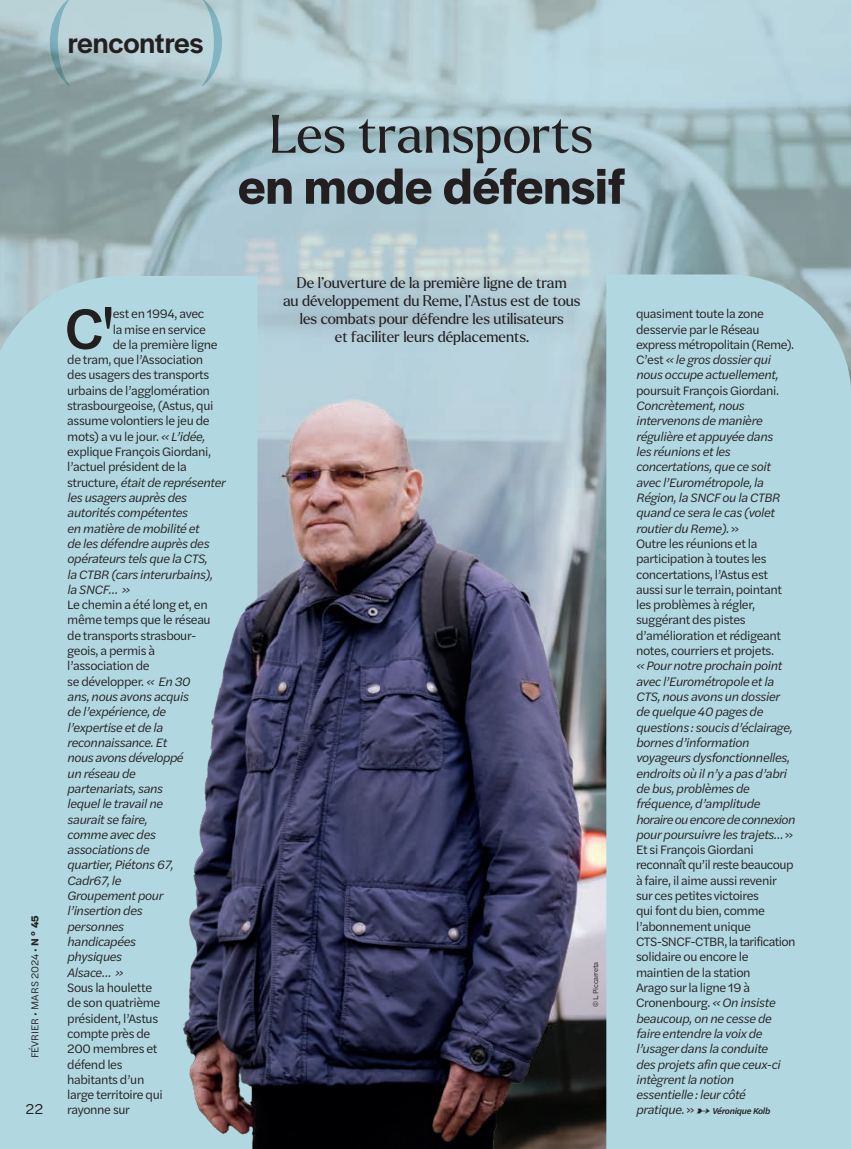
<style>
.page{position:relative;width:851px;height:1149px;background:#fff}
.page>*{position:absolute;margin:0;border:0;box-sizing:border-box;transform-origin:0 0}
.t1{font:94.8px "Larken";color:#b1d8e0}
.t2{font:500 59.1px "Halyard Text";color:#231f20}
.t3{font:600 52.5px "Halyard Display";color:#231f20}
.t4{font:52.5px "Larken";letter-spacing:-.005em;color:#231f20}
.t5{font:500 30.6px "Halyard Display";color:#231f20}
.t6{font:15px/18px "Larken";color:#231f20;text-align:center}
.t7{font:15px "Halyard Text";color:#231f20}
.t8{font:italic 12.75px/15.3px "Halyard Text";letter-spacing:-.03em;color:#231f20}
.t9{font:12.75px/15.3px "Halyard Text";letter-spacing:-.03em;color:#231f20}
.t10{font:10.5px "Halyard Text";color:#231f20}
.t11{font:italic 500 9px "Halyard Text";letter-spacing:-.03em;color:#231f20}
.t12{font:7.5px "Halyard Text";letter-spacing:-.03em;color:#231f20}
.s1{font-weight:700}
.s2{font-style:italic}
.s3{font-style:normal}
.s4{font-weight:400;font-size:12.75px}
.s5{font-weight:400;font-style:normal;font-size:12.75px}
.s6{font-size:10.5px}
</style>
<div class="page">
<img style="left:0;top:0;width:850px;height:1148px">
<svg style="left:0;top:276px;width:257px;height:872px;background:#a2c3cd"></svg>
<div style="left:606px;top:274px;width:244px;height:874px;background:#b1d8e0"></div>
<hr style="left:850px;top:108px;width:1px;height:669px;background:#b0b1b5">
<h1 class="t1" style="left:44px;top:-25px;width:29px">(</h1>
<h1 class="t1" style="left:200px;top:-25px;width:29px">)</h1>
<h3 class="t5" style="left:68px;top:21px;width:137px">rencontres</h3>
<h3 class="t4" style="left:269px;top:99px;width:325px">Les transports</h3>
<h3 class="t3" style="left:238px;top:149px;width:388px">en mode défensif</h3>
<p class="t10" style="left:27px;top:1057px;width:144px;rotate:-90deg">FÉVRIER • MARS 2024 • <span class="s1">N ° 45</span></p>
<p class="t7" style="left:26px;top:1097px;width:19px">22</p>
<h2 class="t2" style="left:65px;top:286px;width:51px">C'</h2>
<p class="t9" style="left:113px;top:305px;width:93px">est en 1994, avec</p>
<p class="t9" style="left:113px;top:321px;width:95px">la mise en service</p>
<p class="t9" style="left:113px;top:336px;width:106px">de la première ligne</p>
<p class="t9" style="left:67px;top:351px;width:138px">de tram, que l’Association</p>
<p class="t9" style="left:67px;top:367px;width:143px">des usagers des transports</p>
<p class="t9" style="left:67px;top:382px;width:144px">urbains de l’agglomération</p>
<p class="t9" style="left:67px;top:397px;width:148px">strasbourgeoise, (Astus, qui</p>
<p class="t9" style="left:67px;top:412px;width:144px">assume volontiers le jeu de</p>
<p class="t9" style="left:67px;top:428px;width:139px">mots) a vu le jour. <span class="s2">« L’idée,</span></p>
<p class="t9" style="left:67px;top:443px;width:145px">explique François Giordani,</p>
<p class="t9" style="left:67px;top:458px;width:121px">l’actuel président de la</p>
<p class="t8" style="left:67px;top:474px;width:160px"><span class="s3">structure,</span> était de représenter</p>
<p class="t8" style="left:67px;top:489px;width:121px">les usagers auprès des</p>
<p class="t8" style="left:67px;top:504px;width:122px">autorités compétentes</p>
<p class="t8" style="left:67px;top:520px;width:134px">en matière de mobilité et</p>
<p class="t8" style="left:67px;top:535px;width:144px">de les défendre auprès des</p>
<p class="t8" style="left:67px;top:550px;width:142px">opérateurs tels que la CTS,</p>
<p class="t8" style="left:67px;top:565px;width:147px">la CTBR (cars interurbains),</p>
<p class="t8" style="left:67px;top:581px;width:64px">la SNCF… »</p>
<p class="t8" style="left:67px;top:596px;width:145px"><span class="s3">Le chemin a été long et, en même temps que le réseau de transports strasbour&shy;geois, a permis à l’association de<br>se développer.</span> « En 30 ans, nous avons acquis<br>de l’expérience, de l’expertise et de la reconnaissance. Et<br>nous avons développé<br>un réseau de<br>partenariats, sans<br>lequel le travail ne<br>saurait se faire,<br>comme avec des associations de<br>quartier, Piétons 67,<br>Cadr67, le<br>Groupement pour l’insertion des<br>personnes<br>handicapées<br>physiques<br>Alsace… »</p>
<p class="t9" style="left:67px;top:979px;width:97px">Sous la houlette de son quatrième président, l’Astus compte près de<br>200 membres et défend les habitants d’un large territoire qui rayonne sur</p>
<p class="t6" style="left:283px;top:273px;width:299px">De l’ouverture de la première ligne de tram<br>au développement du Reme, l’Astus est de tous les combats pour défendre les utilisateurs</p>
<p class="t6" style="left:335px;top:327px;width:196px">et faciliter leurs déplacements.</p>
<p class="t12" style="left:590px;top:1006px;width:47px;rotate:-90deg">© L. Piccarreta</p>
<p class="t9" style="left:636px;top:305px;width:160px">quasiment toute la zone desservie par le Réseau express métropolitain (Reme).<br>C’est <span class="s2">« le gros dossier qui nous occupe actuellement,</span></p>
<p class="t9" style="left:636px;top:382px;width:144px">poursuit François Giordani.</p>
<p class="t9" style="left:636px;top:397px;width:147px"><span class="s2">Concrètement, nous intervenons de manière régulière et appuyée dans les réunions et les concertations, que ce soit avec l’Eurométropole, la<br>Région, la SNCF ou la CTBR quand ce sera le cas (volet routier du Reme).</span> »<br>Outre les réunions et la participation à toutes les concertations, l’Astus est aussi sur le terrain, pointant les problèmes à régler, suggérant des pistes d’amélioration et rédigeant notes, courriers et projets.</p>
<p class="t8" style="left:636px;top:657px;width:161px">« Pour notre prochain point avec l’Eurométropole et la<br>CTS, nous avons un dossier de quelque 40 pages de questions : soucis d’éclairage, bornes d’information voyageurs dysfonctionnelles, endroits où il n’y a pas d’abri de bus, problèmes de fréquence, d’amplitude horaire ou encore de connexion pour poursuivre les trajets… <span class="s3">»<br>Et si François Giordani reconnaît qu’il reste beaucoup à faire, il aime aussi revenir sur ces petites victoires<br>qui font du bien, comme l’abonnement unique<br>CTS-SNCF-CTBR, la tarification solidaire ou encore le maintien de la station<br>Arago sur la ligne 19 à<br>Cronenbourg.</span> « On insiste beaucoup, on ne cesse de faire entendre la voix de l’usager dans la conduite<br>des projets afin que ceux-ci intègrent la notion<br>essentielle : leur côté</p>
<p class="t11" style="left:636px;top:1104px;width:136px"><span class="s4">pratique.</span> <span class="s5">»</span> <span class="s6">→</span> Véronique Kolb</p>
</div>
